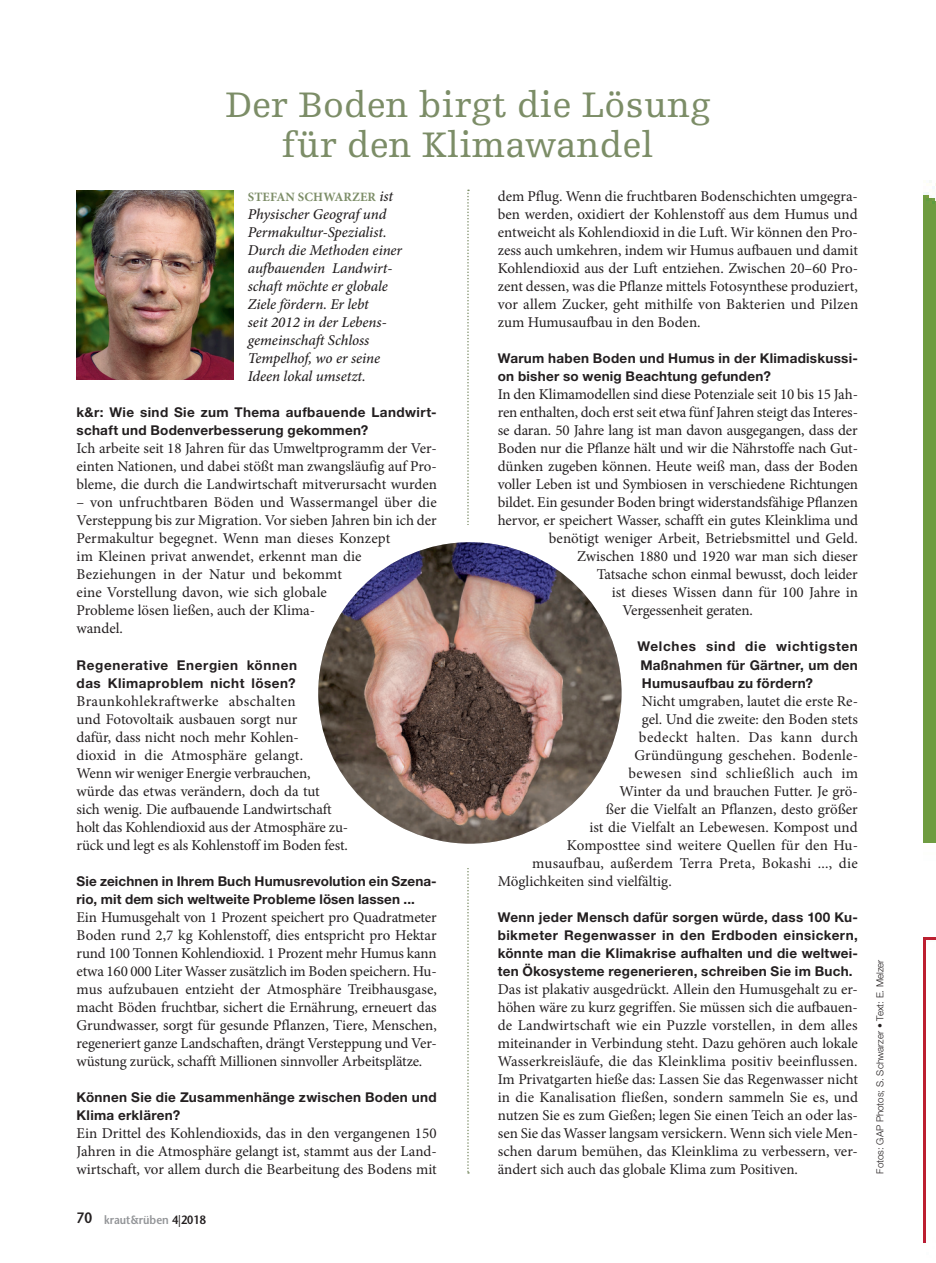
<style>
.page{position:relative;width:936px;height:1263px;background:#fff}
.page>*{position:absolute;margin:0;border:0;box-sizing:border-box;transform-origin:0 0}
.t1{font:37.5px/40.5px "Egyptienne FLT Std";color:#7c8d67;text-align:center}
.t2{font:15px/18px "Minion Pro";letter-spacing:-.005em;color:#231f20;text-align:justify}
.t3{font:italic 500 15px/18px "Minion Pro";letter-spacing:-.005em;color:#231f20}
.t4{font:15px "Minion Pro";letter-spacing:.015em;color:#231f20}
.t5{font:15px "Minion Pro";letter-spacing:.025em;color:#231f20}
.t6{font:700 13.5px/18px "Helvetica Neue LT Std";letter-spacing:.02em;color:#231f20}
.t7{font:700 13.5px/18px "Helvetica Neue LT Std";letter-spacing:.04em;color:#231f20}
.t8{font:700 12.75px "Minion Pro";letter-spacing:.01em;color:#7c8d67}
.t9{font:600 12px "Stone Sans Std";color:#939598;scale:.9 1}
.t10{font:300 9.75px "Helvetica Neue LT Std";color:#231f20}
.s1{font-weight:500;font-style:italic;font-size:15px;color:#231f20}
.s2{font-size:15px;color:#231f20}
.s3{color:#231f20}
</style>
<div class="page">
<img style="left:77px;top:190px;width:157px;height:190px">
<svg style="left:467px;top:190px;width:2px;height:983px"></svg>
<div style="left:463px;top:525px;width:20px;height:342px;background:#fff"></div>
<img style="left:318px;top:542px;width:303px;height:302px">
<img style="left:923px;top:192px;width:12px;height:1051px">
<h1 class="t1" style="left:225px;top:85px;width:487px">Der Boden birgt die Lösung für den Klimawandel</h1>
<p class="t8" style="left:248px;top:188px;width:147px">STEFAN SCHWARZER <span class="s1">ist</span></p>
<p class="t3" style="left:248px;top:205px;width:156px">Physischer Geograf und<br>Permakultur-Spezialist.<br>Durch die Methoden einer aufbauenden Landwirt&shy;schaft möchte er globale<br>Ziele fördern. Er lebt<br>seit 2012 in der Lebens&shy;gemeinschaft Schloss<br>Tempelhof, wo er seine<br>Ideen lokal umsetzt.</p>
<p class="t6" style="left:77px;top:403px;width:362px">k&amp;r: Wie sind Sie zum Thema aufbauende Landwirt&shy;schaft und Bodenverbesserung gekommen?</p>
<p class="t2" style="left:77px;top:440px;width:362px">Ich arbeite seit 18 Jahren für das Umweltprogramm der Ver&shy;einten Nationen, und dabei stößt man zwangsläufig auf Pro&shy;bleme, die durch die Landwirtschaft mitverursacht wurden</p>
<p class="t2" style="left:77px;top:494px;width:362px;text-align:left">– von unfruchtbaren Böden und Wassermangel über die Versteppung bis zur Migration. Vor sieben Jahren bin ich der Permakultur begegnet. Wenn man dieses Konzept<br>im Kleinen privat anwendet, erkennt man die Beziehungen in der Natur und bekommt<br>eine Vorstellung davon, wie sich globale<br>Probleme lösen ließen, auch der Klima-<br>wandel.</p>
<p class="t7" style="left:77px;top:655px;width:222px">Regenerative Energien können das Klimaproblem nicht lösen?</p>
<p class="t2" style="left:77px;top:692px;width:273px;text-align:left">Braunkohlekraftwerke abschalten<br>und Fotovoltaik ausbauen sorgt nur<br>dafür, dass nicht noch mehr Kohlen-<br>dioxid in die Atmosphäre gelangt.<br>Wenn wir weniger Energie verbrauchen, würde das etwas verändern, doch da tut<br>sich wenig. Die aufbauende Landwirtschaft holt das Kohlendioxid aus der Atmosphäre zu&shy;rück und legt es als Kohlenstoff im Boden fest.</p>
<p class="t6" style="left:77px;top:871px;width:362px">Sie zeichnen in Ihrem Buch Humusrevolution ein Szena&shy;rio, mit dem sich weltweite Probleme lösen lassen ...</p>
<p class="t2" style="left:77px;top:908px;width:362px">Ein Humusgehalt von 1 Prozent speichert pro Quadratmeter Boden rund 2,7 kg Kohlenstoff, dies entspricht pro Hektar rund 100 Tonnen Kohlendioxid. 1 Prozent mehr Humus kann etwa 160 000 Liter Wasser zusätzlich im Boden speichern. Hu&shy;mus aufzubauen entzieht der Atmosphäre Treibhausgase, macht Böden fruchtbar, sichert die Ernährung, erneuert das Grundwasser, sorgt für gesunde Pflanzen, Tiere, Menschen, regeneriert ganze Landschaften, drängt Versteppung und Ver&shy;wüstung zurück, schafft Millionen sinnvoller Arbeitsplätze.</p>
<p class="t6" style="left:77px;top:1087px;width:362px">Können Sie die Zusammenhänge zwischen Boden und<br>Klima erklären?</p>
<p class="t2" style="left:77px;top:1124px;width:361px">Ein Drittel des Kohlendioxids, das in den vergangenen 150<br>Jahren in die Atmosphäre gelangt ist, stammt aus der Land&shy;wirtschaft, vor allem durch die Bearbeitung des Bodens mit</p>
<p class="t9" style="left:77px;top:1212px;width:145px"><span class="s2">70</span> kraut&amp;rüben <span class="s3">4|2018</span></p>
<p class="t2" style="left:497px;top:188px;width:362px">dem Pflug. Wenn die fruchtbaren Bodenschichten umgegra&shy;ben werden, oxidiert der Kohlenstoff aus dem Humus und entweicht als Kohlendioxid in die Luft. Wir können den Pro&shy;zess auch umkehren, indem wir Humus aufbauen und damit Kohlendioxid aus der Luft entziehen. Zwischen 20–60 Pro&shy;zent dessen, was die Pflanze mittels Fotosynthese produziert, vor allem Zucker, geht mithilfe von Bakterien und Pilzen zum Humusaufbau in den Boden.</p>
<p class="t6" style="left:497px;top:349px;width:362px">Warum haben Boden und Humus in der Klimadiskussi&shy;on bisher so wenig Beachtung gefunden?</p>
<p class="t2" style="left:497px;top:386px;width:362px">In den Klimamodellen sind diese Potenziale seit 10 bis 15 Jah-</p>
<p class="t2" style="left:497px;top:404px;width:362px">ren enthalten, doch erst seit etwa fünf Jahren steigt das Interes-</p>
<p class="t2" style="left:497px;top:422px;width:361px">se daran. 50 Jahre lang ist man davon ausgegangen, dass der</p>
<p class="t2" style="left:497px;top:440px;width:362px">Boden nur die Pflanze hält und wir die Nährstoffe nach Gut-</p>
<p class="t2" style="left:497px;top:458px;width:361px">dünken zugeben können. Heute weiß man, dass der Boden</p>
<p class="t2" style="left:497px;top:476px;width:362px">voller Leben ist und Symbiosen in verschiedene Richtungen</p>
<p class="t2" style="left:497px;top:494px;width:361px">bildet. Ein gesunder Boden bringt widerstandsfähige Pflanzen</p>
<p class="t2" style="left:497px;top:512px;width:362px">hervor, er speichert Wasser, schafft ein gutes Kleinklima und</p>
<p class="t2" style="left:548px;top:530px;width:310px">benötigt weniger Arbeit, Betriebsmittel und Geld.</p>
<p class="t2" style="left:577px;top:548px;width:282px">Zwischen 1880 und 1920 war man sich dieser</p>
<p class="t2" style="left:596px;top:566px;width:262px">Tatsache schon einmal bewusst, doch leider</p>
<p class="t2" style="left:611px;top:584px;width:247px">ist dieses Wissen dann für 100 Jahre in</p>
<p class="t2" style="left:622px;top:602px;width:132px">Vergessenheit geraten.</p>
<p class="t6" style="left:637px;top:637px;width:222px;text-align:justify">Welches sind die wichtigsten Maßnahmen für Gärtner, um den Humusaufbau zu fördern?</p>
<p class="t2" style="left:641px;top:692px;width:218px">Nicht umgraben, lautet die erste Re-</p>
<p class="t2" style="left:641px;top:710px;width:218px">gel. Und die zweite: den Boden stets</p>
<p class="t5" style="left:638px;top:727px;width:221px">bedeckt halten. Das kann durch</p>
<p class="t4" style="left:634px;top:745px;width:225px">Gründüngung geschehen. Bodenle-</p>
<p class="t5" style="left:628px;top:763px;width:231px">bewesen sind schließlich auch im</p>
<p class="t2" style="left:619px;top:782px;width:240px">Winter da und brauchen Futter. Je grö-</p>
<p class="t2" style="left:605px;top:800px;width:253px">ßer die Vielfalt an Pflanzen, desto größer</p>
<p class="t2" style="left:589px;top:818px;width:270px">ist die Vielfalt an Lebewesen. Kompost und</p>
<p class="t2" style="left:566px;top:836px;width:293px">Komposttee sind weitere Quellen für den Hu-</p>
<p class="t4" style="left:532px;top:853px;width:327px">musaufbau, außerdem Terra Preta, Bokashi ..., die</p>
<p class="t2" style="left:497px;top:872px;width:175px">Möglichkeiten sind vielfältig.</p>
<p class="t6" style="left:497px;top:907px;width:362px;text-align:justify">Wenn jeder Mensch dafür sorgen würde, dass 100 Ku&shy;bikmeter Regenwasser in den Erdboden einsickern, könnte man die Klimakrise aufhalten und die weltwei&shy;ten Ökosysteme regenerieren, schreiben Sie im Buch.</p>
<p class="t2" style="left:497px;top:980px;width:362px">Das ist plakativ ausgedrückt. Allein den Humusgehalt zu er&shy;höhen wäre zu kurz gegriffen. Sie müssen sich die aufbauen&shy;de Landwirtschaft wie ein Puzzle vorstellen, in dem alles miteinander in Verbindung steht. Dazu gehören auch lokale Wasserkreisläufe, die das Kleinklima positiv beeinflussen.<br>Im Privatgarten hieße das: Lassen Sie das Regenwasser nicht in die Kanalisation fließen, sondern sammeln Sie es, und nutzen Sie es zum Gießen; legen Sie einen Teich an oder las&shy;sen Sie das Wasser langsam versickern. Wenn sich viele Men&shy;schen darum bemühen, das Kleinklima zu verbessern, ver&shy;ändert sich auch das globale Klima zum Positiven.</p>
<p class="t10" style="left:873px;top:1173px;width:216px;rotate:-90deg">Fotos: GAP Photos; S. Schwarzer • Text: E. Melzer</p>
</div>
